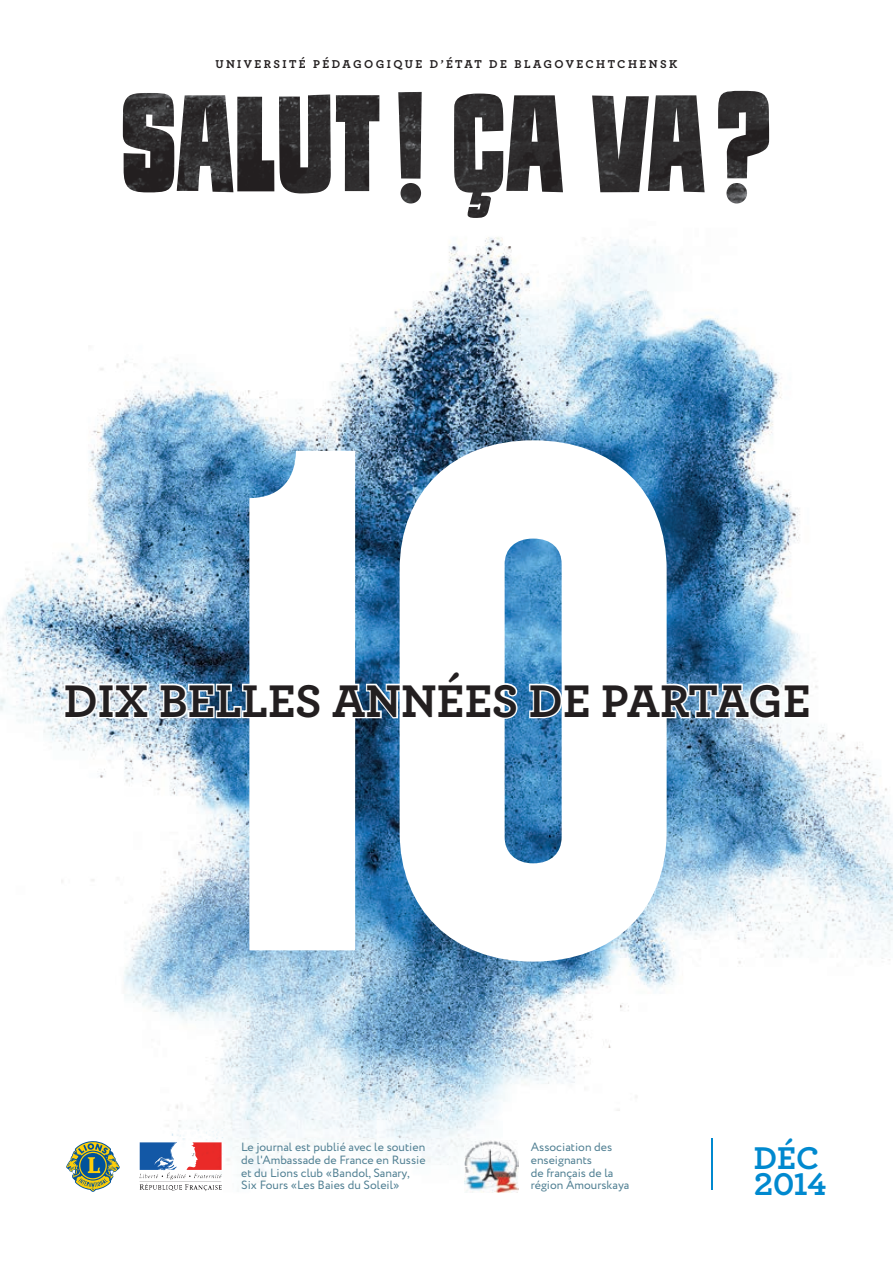
<style>
.page{position:relative;width:893px;height:1263px;background:#fff}
.page>*{position:absolute;margin:0;border:0;box-sizing:border-box;transform-origin:0 0}
.t1{font:700 48px "Archer";color:#231f20}
.t2{font:700 33px/25.7px "Archer";letter-spacing:-.015em;color:#0089cf}
.t3{font:12px/12.8px "Circe";color:#518093}
.t4{font:700 12px "Archer";letter-spacing:.2em;color:#231f20}
</style>
<div class="page">
<img style="left:0;top:237px;width:893px;height:956px">
<img style="left:123px;top:91px;width:646px;height:127px">
<svg style="left:66px;top:1141px;width:54px;height:51px"></svg>
<img style="left:138px;top:1129px;width:85px;height:64px">
<img style="left:176px;top:1142px;width:11px;height:11px">
<img style="left:140px;top:1142px;width:21px;height:28px">
<img style="left:161px;top:1142px;width:15px;height:11px">
<img style="left:187px;top:1142px;width:35px;height:28px">
<img style="left:465px;top:1140px;width:54px;height:52px">
<hr style="left:711px;top:1138px;width:1px;height:51px;background:#0089cf">
<svg style="left:249px;top:440px;width:418px;height:522px"></svg>
<svg style="left:63px;top:682px;width:87px;height:38px"></svg>
<svg style="left:158px;top:682px;width:164px;height:38px"></svg>
<svg style="left:330px;top:669px;width:189px;height:52px"></svg>
<svg style="left:528px;top:682px;width:63px;height:38px"></svg>
<svg style="left:600px;top:681px;width:211px;height:39px"></svg>
<img style="left:154px;top:1153px;width:41px;height:25px">
<p class="t4" style="left:215px;top:55px;width:463px">UNIVERSITÉ PÉDAGOGIQUE D’ÉTAT DE BLAGOVECHTCHENSK</p>
<h1 class="t1" style="left:64px;top:663px;width:748px">DIX BELLES ANNÉES DE PARTAGE</h1>
<p class="t3" style="left:241px;top:1141px;width:186px">Le journal est publié avec le soutien de l'Ambassade de France en Russie et du Lions club «Bandol, Sanary, Six Fours «Les Baies du Soleil»</p>
<p class="t3" style="left:531px;top:1141px;width:100px">Association des enseignants<br>de français de la région Amourskaya</p>
<h2 class="t2" style="left:754px;top:1143px;width:74px">DÉC<br>2014</h2>
</div>
